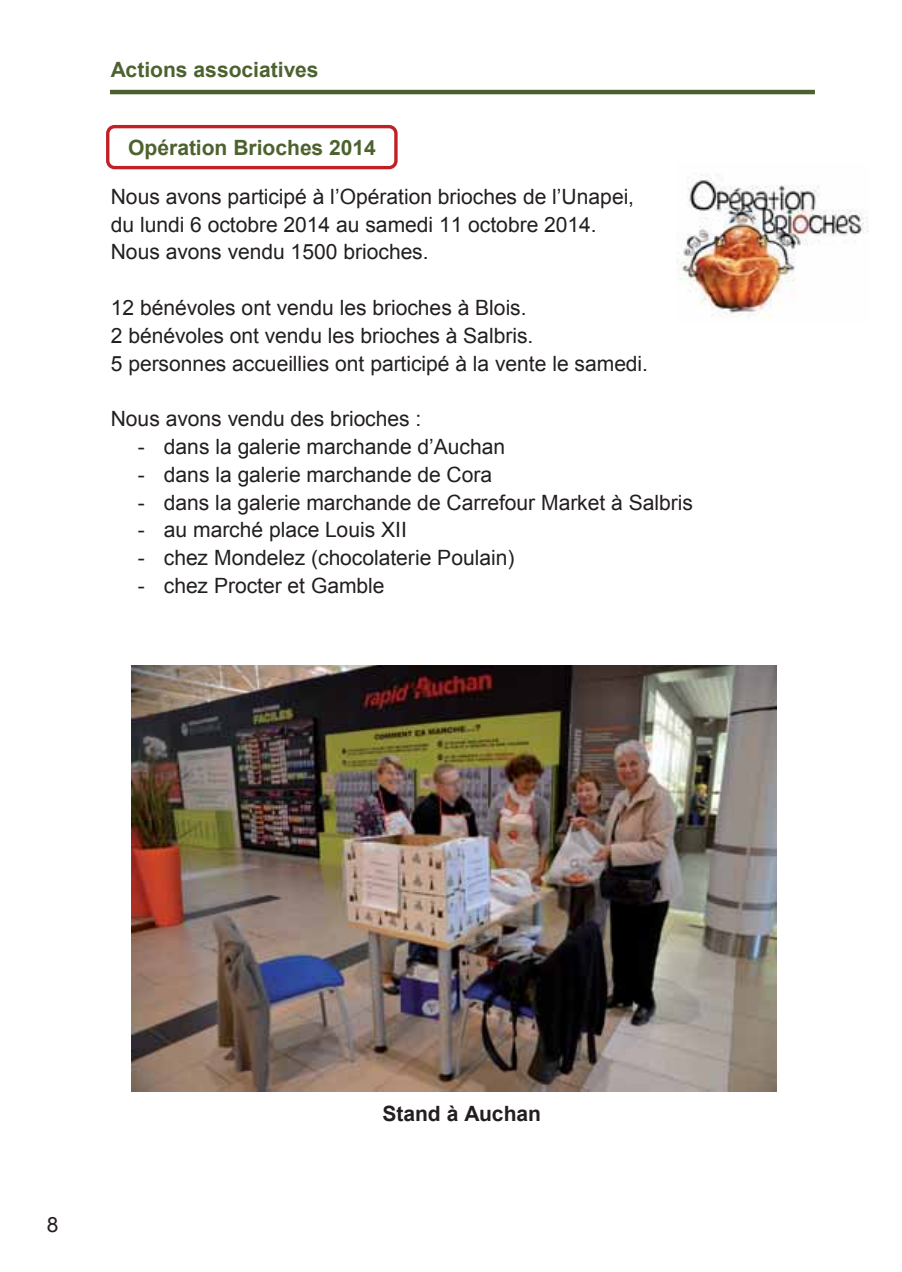
<style>
.page{position:relative;width:902px;height:1272px;background:#fff}
.page>*{position:absolute;margin:0;border:0;box-sizing:border-box;transform-origin:0 0}
.t1{font:21px/27.8px "Arial";color:#231f20}
.t2{font:700 21px "Arial";color:#4d622f}
.t3{font:700 21px "Arial";color:#231f20}
.t4{font:21px "Arial";color:#231f20}
</style>
<div class="page">
<hr style="left:110px;top:90px;width:704px;height:4px;background:#4c602f">
<img style="left:132px;top:665px;width:644px;height:426px">
<div style="left:106px;top:125px;width:291px;height:44px;border:3px solid #c02026;border-radius:7px"></div>
<img style="left:676px;top:174px;width:192px;height:147px">
<p class="t2" style="left:111px;top:58px;width:209px">Actions associatives</p>
<p class="t2" style="left:128px;top:136px;width:249px">Opération Brioches 2014</p>
<p class="t1" style="left:111px;top:183px;width:525px">Nous avons participé à l’Opération brioches de l’Unapei, du lundi 6 octobre 2014 au samedi 11 octobre 2014.<br>Nous avons vendu 1500 brioches.</p>
<p class="t1" style="left:111px;top:294px;width:539px">12 bénévoles ont vendu les brioches à Blois.<br>2 bénévoles ont vendu les brioches à Salbris.<br>5 personnes accueillies ont participé à la vente le samedi.</p>
<p class="t1" style="left:111px;top:405px;width:312px">Nous avons vendu des brioches :</p>
<p class="t1" style="left:138px;top:433px;width:369px">- dans la galerie marchande d’Auchan</p>
<p class="t1" style="left:138px;top:460px;width:356px">- dans la galerie marchande de Cora</p>
<p class="t1" style="left:138px;top:488px;width:556px">- dans la galerie marchande de Carrefour Market à Salbris</p>
<p class="t1" style="left:138px;top:516px;width:270px">- au marché place Louis XII</p>
<p class="t1" style="left:138px;top:544px;width:378px">- chez Mondelez (chocolaterie Poulain)</p>
<p class="t1" style="left:138px;top:571px;width:248px">- chez Procter et Gamble</p>
<p class="t4" style="left:47px;top:1212px;width:13px">8</p>
<p class="t3" style="left:382px;top:1101px;width:160px">Stand à Auchan</p>
</div>
